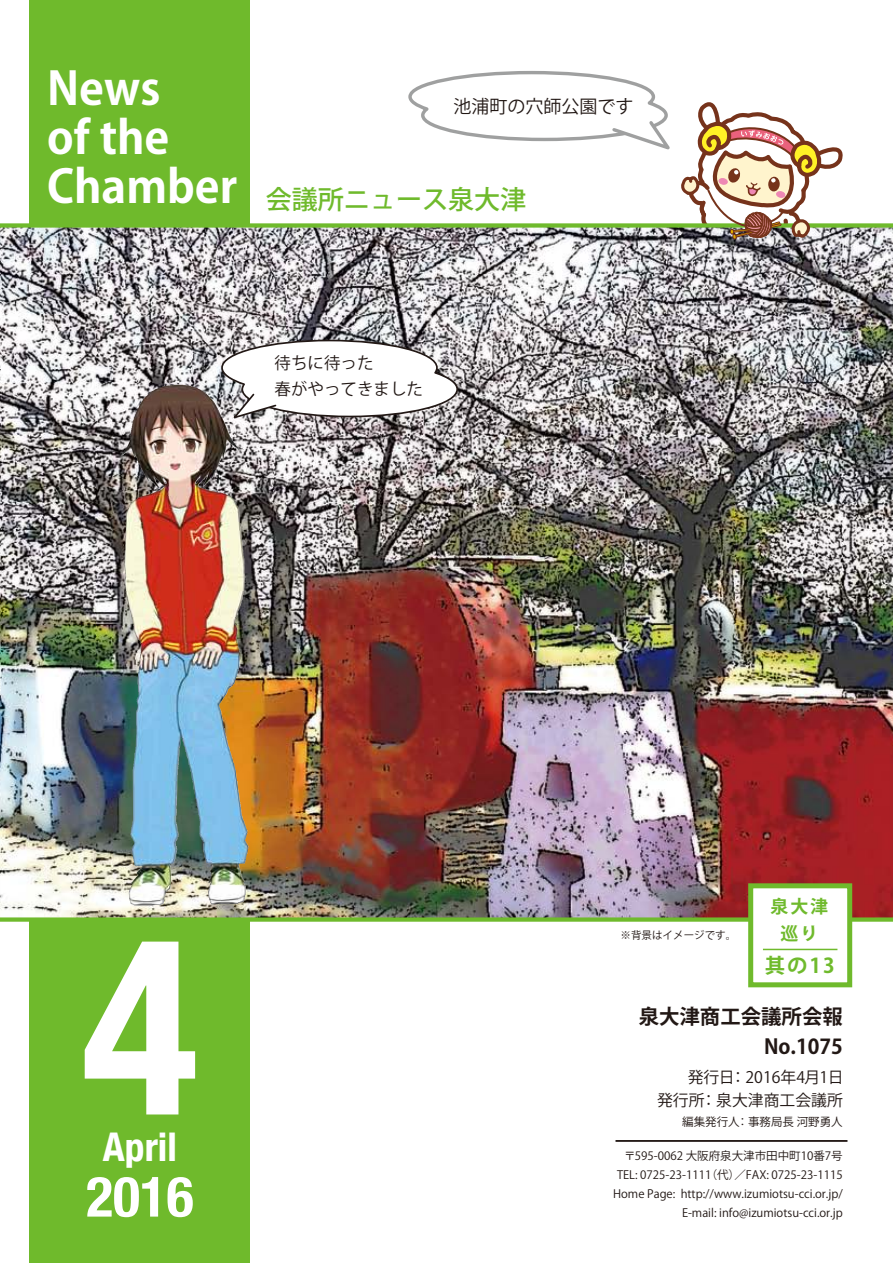
<style>
.page{position:relative;width:893px;height:1263px;background:#fff}
.page>*{position:absolute;margin:0;border:0;box-sizing:border-box;transform-origin:0 0}
.t1{font:700 condensed 244.2px "Helvetica Neue";color:#fff}
.t2{font:700 condensed 55.8px "Helvetica Neue";color:#fff}
.t3{font:700 45.15px/49.2px "Koz Go Pr 6 N";color:#fff}
.t4{font:700 condensed 39.6px "Helvetica Neue";color:#fff}
.t5{font:500 26.1px "Koz Go Pr 6 N";color:#6fba2c}
.t6{font:700 20.4px "Koz Go Pr 6 N";color:#221815}
.t7{font:700 20.4px "Koz Go Pr 6 N";color:#6fba2c}
.t8{font:18px "Koz Go Pro";color:#221815}
.t9{font:700 17.85px/27px "Koz Go Pr 6 N";color:#6fba2c;text-align:center}
.t10{font:16.5px/25.5px "Koz Go Pro";color:#221815}
.t11{font:15.9px/23.5px "Koz Go Pr 6 N";color:#221815;text-align:right}
.t12{font:11.55px/18.9px "Koz Go Pr 6 N";color:#221815;text-align:right}
.t13{font:10.5px "Koz Go Pro";color:#221815}
</style>
<div class="page">
<div style="left:30px;top:0;width:220px;height:1263px;background:#6fba2c"></div>
<img style="left:0;top:223px;width:893px;height:699px">
<svg style="left:407px;top:71px;width:438px;height:195px"></svg>
<svg style="left:220px;top:339px;width:239px;height:82px"></svg>
<hr style="left:615px;top:1140px;width:232px;height:2px;background:#221815">
<div style="left:748px;top:883px;width:104px;height:104px;background:#fff;border:5px solid #6fba2c"></div>
<hr style="left:763px;top:949px;width:74px;height:1px;background:#6fba2c">
<h3 class="t3" style="left:47px;top:65px;width:192px">News<br>of the<br>Chamber</h3>
<h3 class="t8" style="left:453px;top:95px;width:181px">池浦町の穴師公園です</h3>
<h3 class="t5" style="left:266px;top:184px;width:262px">会議所ニュース泉大津</h3>
<h3 class="t10" style="left:274px;top:351px;width:150px">待ちに待った<br>春がやってきました</h3>
<h1 class="t1" style="left:81px;top:880px;width:119px">4</h1>
<h3 class="t4" style="left:103px;top:1123px;width:75px">April</h3>
<h2 class="t2" style="left:86px;top:1163px;width:109px">2016</h2>
<p class="t13" style="left:620px;top:928px;width:117px">※背景はイメージです。</p>
<h3 class="t9" style="left:771px;top:893px;width:59px">泉大津巡り</h3>
<h3 class="t7" style="left:765px;top:954px;width:72px">其の13</h3>
<h3 class="t6" style="left:639px;top:1004px;width:206px">泉大津商工会議所会報</h3>
<h3 class="t6" style="left:764px;top:1035px;width:80px">No.1075</h3>
<h3 class="t11" style="left:657px;top:1065px;width:188px">発行日： 2016年4月1日<br>発行所： 泉大津商工会議所</h3>
<p class="t12" style="left:682px;top:1112px;width:162px">編集発行人： 事務局長 河野勇人</p>
<p class="t12" style="left:613px;top:1146px;width:231px">〒595-0062 大阪府泉大津市田中町10番7号TEL: 0725-23-1111（代）／FAX: 0725-23-1115<br>Home Page: http://www.izumiotsu-cci.or.jp/ E-mail: info@izumiotsu-cci.or.jp</p>
</div>
